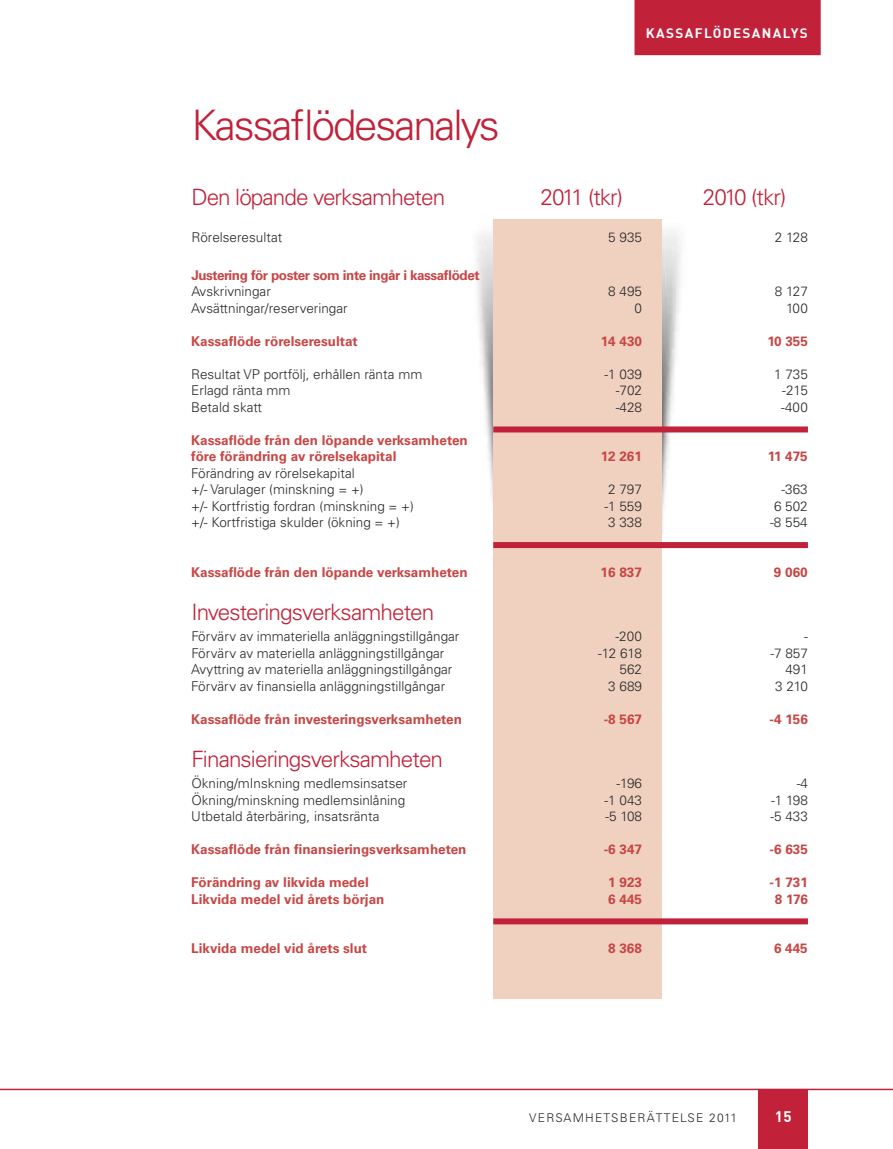
<style>
.page{position:relative;width:893px;height:1149px;background:#fff}
.page>*{position:absolute;margin:0;border:0;box-sizing:border-box;transform-origin:0 0}
.t1{font:300 42px "Univers";letter-spacing:-.05em;color:#c12139}
.t2{font:300 22.5px "Univers";letter-spacing:-.04em;color:#c12139}
.t3{font:700 15px "DIN";color:#fff}
.t4{font:300 13.5px/16.5px "Univers";color:#292929}
.t5{font:700 13.5px/16.5px "Univers";color:#c74645}
.t6{font:700 13.5px "Univers";letter-spacing:-.03em;color:#c74645}
.t7{font:700 13.5px "DIN";letter-spacing:.1em;color:#fff}
.t8{font:300 12px "Univers";letter-spacing:.1em;color:#292929}
</style>
<div class="page">
<hr style="left:0;top:1088px;width:893px;height:1px;background:#c12139">
<div style="left:758px;top:1089px;width:50px;height:59px;background:#c12139"></div>
<img style="left:477px;top:232px;width:16px;height:269px">
<img style="left:662px;top:228px;width:24px;height:305px">
<div style="left:493px;top:219px;width:169px;height:570px;background:#f0d1c0"></div>
<div style="left:493px;top:530px;width:169px;height:468px;background:#f0d1c0"></div>
<div style="left:493px;top:426px;width:315px;height:6px;background:#c12139"></div>
<div style="left:493px;top:542px;width:315px;height:6px;background:#c12139"></div>
<div style="left:493px;top:918px;width:315px;height:6px;background:#c12139"></div>
<div style="left:634px;top:0;width:187px;height:55px;background:#c12139"></div>
<h1 class="t1" style="left:191px;top:99px;width:310px">Kassaflödesanalys</h1>
<p class="t7" style="left:646px;top:24px;width:164px">KASSAFLÖDESANALYS</p>
<h2 class="t2" style="left:191px;top:183px;width:255px">Den löpande verksamheten</h2>
<h2 class="t2" style="left:540px;top:183px;width:84px">2011 (tkr)</h2>
<h2 class="t2" style="left:703px;top:183px;width:85px">2010 (tkr)</h2>
<p class="t4" style="left:191px;top:229px;width:93px">Rörelseresultat</p>
<p class="t4" style="left:608px;top:229px;width:35px">5 935</p>
<p class="t4" style="left:775px;top:229px;width:35px">2 128</p>
<p class="t6" style="left:191px;top:267px;width:290px">Justering för poster som inte ingår i kassaflödet</p>
<p class="t4" style="left:191px;top:283px;width:81px">Avskrivningar</p>
<p class="t4" style="left:608px;top:283px;width:35px">8 495</p>
<p class="t4" style="left:775px;top:283px;width:35px">8 127</p>
<p class="t4" style="left:191px;top:299px;width:158px">Avsättningar/reserveringar</p>
<p class="t4" style="left:635px;top:299px;width:9px">0</p>
<p class="t4" style="left:786px;top:299px;width:23px">100</p>
<p class="t5" style="left:191px;top:332px;width:168px">Kassaflöde rörelseresultat</p>
<p class="t5" style="left:601px;top:332px;width:43px">14 430</p>
<p class="t5" style="left:767px;top:332px;width:42px">10 355</p>
<p class="t4" style="left:191px;top:365px;width:233px">Resultat VP portfölj, erhållen ränta mm</p>
<p class="t4" style="left:604px;top:365px;width:39px">-1 039</p>
<p class="t4" style="left:774px;top:365px;width:35px">1 735</p>
<p class="t4" style="left:191px;top:382px;width:101px">Erlagd ränta mm</p>
<p class="t4" style="left:616px;top:382px;width:28px">-702</p>
<p class="t4" style="left:782px;top:382px;width:27px">-215</p>
<p class="t4" style="left:191px;top:398px;width:72px">Betald skatt</p>
<p class="t4" style="left:616px;top:398px;width:28px">-428</p>
<p class="t4" style="left:781px;top:398px;width:28px">-400</p>
<p class="t5" style="left:191px;top:431px;width:278px">Kassaflöde från den löpande verksamheten före förändring av rörelsekapital</p>
<p class="t5" style="left:601px;top:448px;width:43px">12 261</p>
<p class="t5" style="left:768px;top:448px;width:42px">11 475</p>
<p class="t4" style="left:191px;top:464px;width:174px">Förändring av rörelsekapital +/- Varulager (minskning = +)</p>
<p class="t4" style="left:608px;top:481px;width:35px">2 797</p>
<p class="t4" style="left:781px;top:481px;width:28px">-363</p>
<p class="t4" style="left:191px;top:497px;width:224px">+/- Kortfristig fordran (minskning = +)</p>
<p class="t4" style="left:604px;top:497px;width:39px">-1 559</p>
<p class="t4" style="left:774px;top:497px;width:35px">6 502</p>
<p class="t4" style="left:191px;top:514px;width:210px">+/- Kortfristiga skulder (ökning = +)</p>
<p class="t4" style="left:608px;top:514px;width:35px">3 338</p>
<p class="t4" style="left:770px;top:514px;width:39px">-8 554</p>
<p class="t5" style="left:191px;top:563px;width:278px">Kassaflöde från den löpande verksamheten</p>
<p class="t5" style="left:601px;top:563px;width:43px">16 837</p>
<p class="t5" style="left:774px;top:563px;width:35px">9 060</p>
<h2 class="t2" style="left:191px;top:598px;width:245px">Investeringsverksamheten</h2>
<p class="t4" style="left:191px;top:628px;width:270px">Förvärv av immateriella anläggningstillgångar</p>
<p class="t4" style="left:615px;top:628px;width:28px">-200</p>
<p class="t4" style="left:804px;top:628px;width:5px">-</p>
<p class="t4" style="left:191px;top:644px;width:255px">Förvärv av materiella anläggningstillgångar</p>
<p class="t4" style="left:598px;top:644px;width:45px">-12 618</p>
<p class="t4" style="left:770px;top:644px;width:39px">-7 857</p>
<p class="t4" style="left:191px;top:661px;width:263px">Avyttring av materiella anläggningstillgångar</p>
<p class="t4" style="left:619px;top:661px;width:24px">562</p>
<p class="t4" style="left:785px;top:661px;width:24px">491</p>
<p class="t4" style="left:191px;top:677px;width:255px">Förvärv av finansiella anläggningstillgångar</p>
<p class="t4" style="left:608px;top:677px;width:35px">3 689</p>
<p class="t4" style="left:775px;top:677px;width:34px">3 210</p>
<p class="t5" style="left:191px;top:710px;width:272px">Kassaflöde från investeringsverksamheten</p>
<p class="t5" style="left:604px;top:710px;width:40px">-8 567</p>
<p class="t5" style="left:770px;top:710px;width:40px">-4 156</p>
<h2 class="t2" style="left:191px;top:745px;width:253px">Finansieringsverksamheten</h2>
<p class="t4" style="left:191px;top:774px;width:218px">Ökning/mInskning medlemsinsatser</p>
<p class="t4" style="left:616px;top:774px;width:27px">-196</p>
<p class="t4" style="left:797px;top:774px;width:13px">-4</p>
<p class="t4" style="left:191px;top:791px;width:215px">Ökning/minskning medlemsinlåning</p>
<p class="t4" style="left:604px;top:791px;width:39px">-1 043</p>
<p class="t4" style="left:771px;top:791px;width:38px">-1 198</p>
<p class="t4" style="left:191px;top:807px;width:190px">Utbetald återbäring, insatsränta</p>
<p class="t4" style="left:605px;top:807px;width:38px">-5 108</p>
<p class="t4" style="left:770px;top:807px;width:39px">-5 433</p>
<p class="t5" style="left:191px;top:840px;width:277px">Kassaflöde från finansieringsverksamheten</p>
<p class="t5" style="left:604px;top:840px;width:40px">-6 347</p>
<p class="t5" style="left:770px;top:840px;width:40px">-6 635</p>
<p class="t5" style="left:191px;top:873px;width:179px">Förändring av likvida medel</p>
<p class="t5" style="left:608px;top:873px;width:35px">1 923</p>
<p class="t5" style="left:770px;top:873px;width:40px">-1 731</p>
<p class="t5" style="left:191px;top:890px;width:195px">Likvida medel vid årets början</p>
<p class="t5" style="left:608px;top:890px;width:35px">6 445</p>
<p class="t5" style="left:775px;top:890px;width:35px">8 176</p>
<p class="t5" style="left:191px;top:939px;width:177px">Likvida medel vid årets slut</p>
<p class="t5" style="left:608px;top:939px;width:35px">8 368</p>
<p class="t5" style="left:774px;top:939px;width:35px">6 445</p>
<p class="t8" style="left:529px;top:1109px;width:209px">VERSAMHETSBERÄTTELSE 2011</p>
<p class="t3" style="left:775px;top:1106px;width:18px">15</p>
</div>
